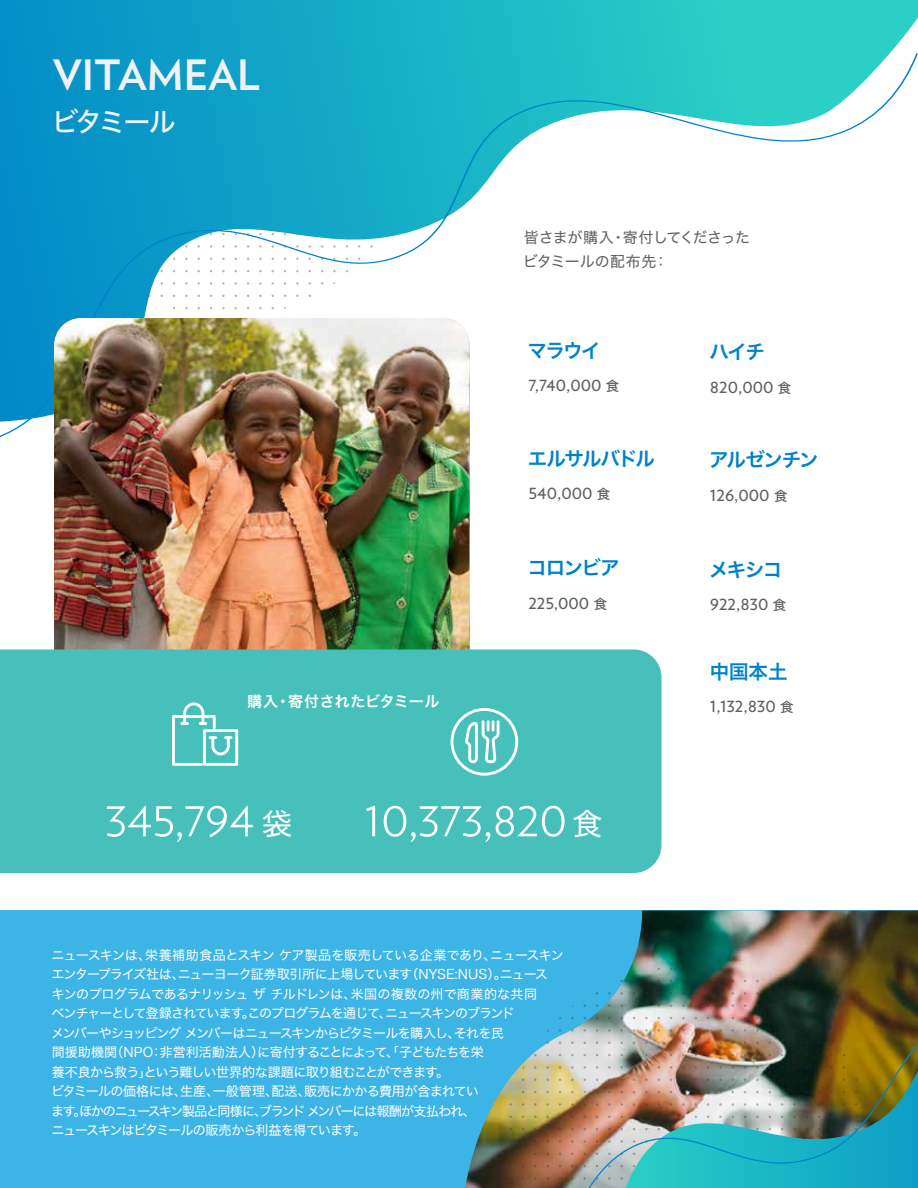
<style>
.page{position:relative;width:918px;height:1188px;background:#fff}
.page>*{position:absolute;margin:0;border:0;box-sizing:border-box;transform-origin:0 0}
.t1{font:300 52.05px "Verlag";color:#fff}
.t2{font:700 41.7px "Verlag";color:#f1f1f1}
.t3{font:27px "Hiragino Sans W5";letter-spacing:-.105em;color:#f1f1f1}
.t4{font:19.5px "Verlag";color:#606060}
.t5{font:19.5px "Hiragino Sans W6";letter-spacing:-.075em;color:#0082cb}
.t6{font:15px/24px "Hiragino Sans W4";letter-spacing:-.02em;color:#606060}
.t7{font:15px "Hiragino Sans W6";letter-spacing:.02em;color:#fff}
.t8{font:13.05px/19.5px "Hiragino Sans W4";letter-spacing:-.07em;color:#fefefe}
.s1{font-family:"Hiragino Sans W5";font-size:13.5px}
.s2{font-family:"Hiragino Sans W4";font-weight:400;font-size:30px}
</style>
<div class="page">
<svg style="left:0;top:0;width:918px;height:53px;background:#1bb4c6"></svg>
<svg style="left:0;top:53px;width:918px;height:384px"></svg>
<div style="left:0;top:910px;width:918px;height:278px;background:#3cb4e5"></div>
<img style="left:465px;top:910px;width:453px;height:278px">
<img style="left:54px;top:318px;width:416px;height:332px">
<img style="left:503px;top:967px;width:367px;height:221px">
<img style="left:584px;top:981px;width:334px;height:207px">
<div style="left:0;top:650px;width:662px;height:223px;background:#47c0bb"></div>
<div style="left:203px;top:729px;width:35px;height:37px;border:3px solid #fff"></div>
<svg style="left:171px;top:701px;width:60px;height:66px"></svg>
<svg style="left:463px;top:719px;width:38px;height:46px"></svg>
<div style="left:451px;top:708px;width:67px;height:68px;border:3px solid #fff;border-radius:50%"></div>
<h2 class="t2" style="left:53px;top:42px;width:208px">VITAMEAL</h2>
<h3 class="t3" style="left:52px;top:98px;width:126px">ビタミール</h3>
<p class="t7" style="left:247px;top:687px;width:194px">購入・寄付されたビタミール</p>
<p class="t6" style="left:523px;top:224px;width:229px">皆さまが購入・寄付してくださったビタミールの配布先：</p>
<h3 class="t5" style="left:528px;top:333px;width:74px">マラウイ</h3>
<h3 class="t5" style="left:710px;top:335px;width:57px">ハイチ</h3>
<h3 class="t4" style="left:528px;top:370px;width:92px">7,740,000 <span class="s1">食</span></h3>
<h3 class="t4" style="left:710px;top:371px;width:83px">820,000 <span class="s1">食</span></h3>
<h3 class="t5" style="left:528px;top:441px;width:128px">エルサルバドル</h3>
<h3 class="t5" style="left:709px;top:443px;width:111px">アルゼンチン</h3>
<h3 class="t4" style="left:528px;top:478px;width:83px">540,000 <span class="s1">食</span></h3>
<h3 class="t4" style="left:710px;top:479px;width:79px">126,000 <span class="s1">食</span></h3>
<h3 class="t5" style="left:527px;top:550px;width:94px">コロンビア</h3>
<h3 class="t5" style="left:709px;top:552px;width:75px">メキシコ</h3>
<h3 class="t4" style="left:528px;top:587px;width:80px">225,000 <span class="s1">食</span></h3>
<h3 class="t4" style="left:710px;top:589px;width:78px">922,830 <span class="s1">食</span></h3>
<h3 class="t5" style="left:710px;top:654px;width:79px">中国本土</h3>
<h3 class="t4" style="left:710px;top:691px;width:85px">1,132,830 <span class="s1">食</span></h3>
<h1 class="t1" style="left:105px;top:779px;width:188px">345,794 <span class="s2">袋</span></h1>
<h1 class="t1" style="left:364px;top:779px;width:240px">10,373,820 <span class="s2">食</span></h1>
<p class="t8" style="left:51px;top:944px;width:514px">ニュースキンは、栄養補助食品とスキン ケア製品を販売している企業であり、ニュースキンエンタープライズ社は、ニューヨーク証券取引所に上場しています（NYSE:NUS）。ニュース<br>キンのプログラムであるナリッシュ ザ チルドレンは、米国の複数の州で商業的な共同<br>ベンチャーとして登録されています。このプログラムを通じて、ニュースキンのブランド<br>メンバーやショッピング メンバーはニュースキンからビタミールを購入し、それを民<br>間援助機関（NPO：非営利活動法人）に寄付することによって、「子どもたちを栄<br>養不良から救う」という難しい世界的な課題に取り組むことができます。<br>ビタミールの価格には、生産、一般管理、配送、販売にかかる費用が含まれてい<br>ます。ほかのニュースキン製品と同様に、ブランド メンバーには報酬が支払われ、<br>ニュースキンはビタミールの販売から利益を得ています。</p>
</div>
